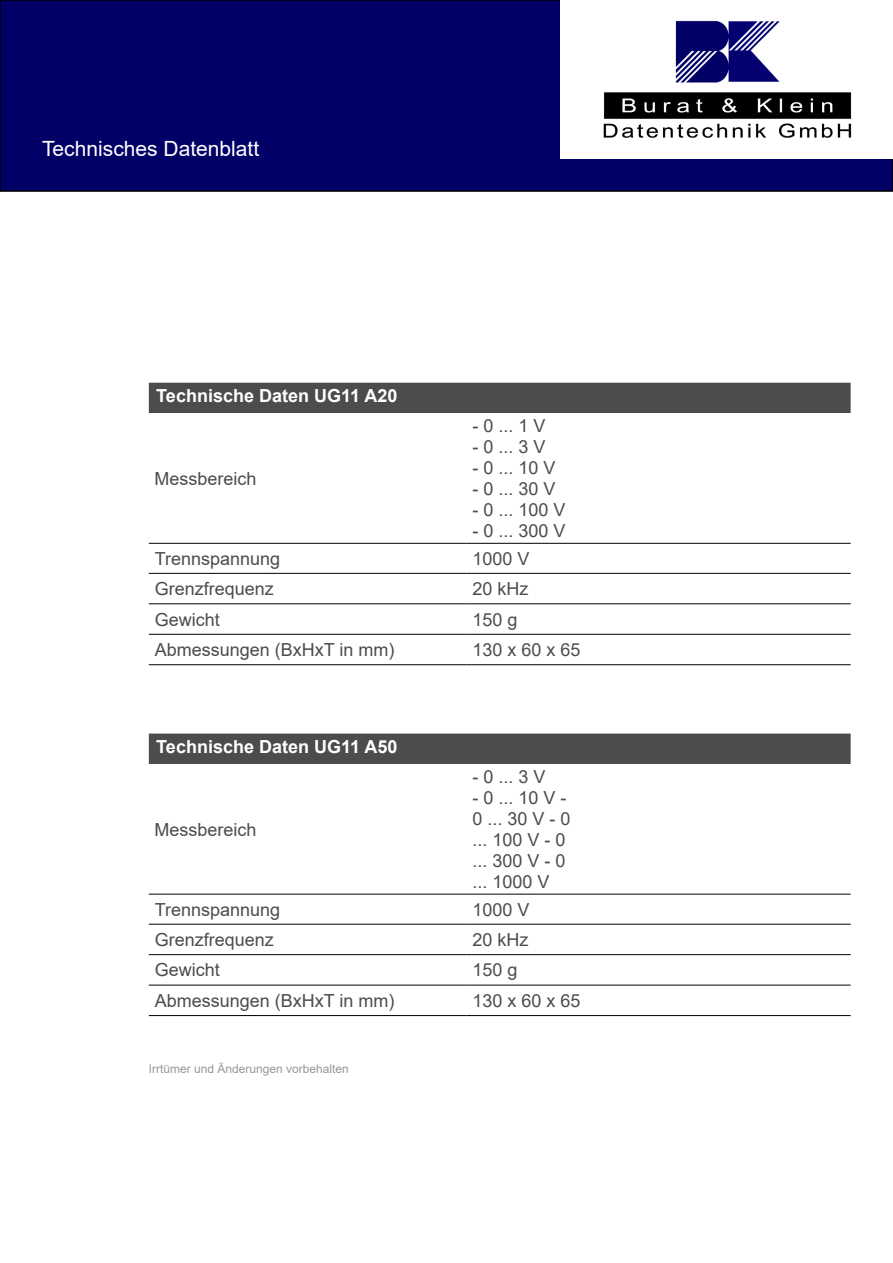
<style>
.page{position:relative;width:893px;height:1263px;background:#fff}
.page>*{position:absolute;margin:0;border:0;box-sizing:border-box;transform-origin:0 0}
.t1{font:21px "Arial";color:#fff}
.t2{font:18px/21px "Arial";color:#4c4c4c}
.t3{font:700 18px "Arial";color:#fff}
.t4{font:18px/21px "Arial";letter-spacing:.28em;color:#4c4c4c}
.t5{font:12px "Arial";color:#969799}
</style>
<div class="page">
<div style="left:0;top:0;width:893px;height:192px;background:#010066;border:2px solid #000"></div>
<div style="left:561px;top:0;width:332px;height:159px;background:#fff"></div>
<img style="left:603px;top:20px;width:249px;height:118px">
<div style="left:149px;top:383px;width:702px;height:30px;background:#4c4c4c"></div>
<svg style="left:149px;top:413px;width:702px;height:221px"></svg>
<hr style="left:149px;top:543px;width:317px;height:1px;background:#000">
<hr style="left:466px;top:543px;width:385px;height:1px;background:#000">
<hr style="left:149px;top:573px;width:317px;height:1px;background:#000">
<hr style="left:466px;top:573px;width:385px;height:1px;background:#000">
<hr style="left:149px;top:603px;width:317px;height:1px;background:#000">
<hr style="left:466px;top:603px;width:385px;height:1px;background:#000">
<hr style="left:149px;top:634px;width:317px;height:1px;background:#000">
<hr style="left:466px;top:634px;width:385px;height:1px;background:#000">
<hr style="left:149px;top:664px;width:317px;height:1px;background:#000">
<hr style="left:466px;top:664px;width:385px;height:1px;background:#000">
<div style="left:149px;top:733px;width:702px;height:31px;background:#4c4c4c"></div>
<svg style="left:149px;top:893px;width:702px;height:92px"></svg>
<hr style="left:149px;top:894px;width:317px;height:1px;background:#000">
<hr style="left:466px;top:894px;width:385px;height:1px;background:#000">
<hr style="left:149px;top:924px;width:317px;height:1px;background:#000">
<hr style="left:466px;top:924px;width:385px;height:1px;background:#000">
<hr style="left:149px;top:954px;width:317px;height:1px;background:#000">
<hr style="left:466px;top:954px;width:385px;height:1px;background:#000">
<hr style="left:149px;top:985px;width:317px;height:1px;background:#000">
<hr style="left:466px;top:985px;width:385px;height:1px;background:#000">
<hr style="left:149px;top:1015px;width:317px;height:1px;background:#000">
<hr style="left:466px;top:1015px;width:385px;height:1px;background:#000">
<p class="t1" style="left:42px;top:141px;width:219px">Technisches Datenblatt</p>
<p class="t3" style="left:156px;top:389px;width:243px">Technische Daten UG11 A20</p>
<p class="t2" style="left:154px;top:470px;width:104px">Messbereich</p>
<p class="t4" style="left:472px;top:417px;width:85px">-0...1V -0...3V -0...10V -0...30V</p>
<p class="t2" style="left:472px;top:501px;width:95px">- 0 ... 100 V</p>
<p class="t2" style="left:472px;top:522px;width:95px">- 0 ... 300 V</p>
<p class="t2" style="left:155px;top:550px;width:127px">Trennspannung</p>
<p class="t2" style="left:472px;top:550px;width:59px">1000 V</p>
<p class="t2" style="left:155px;top:580px;width:121px">Grenzfrequenz</p>
<p class="t2" style="left:472px;top:580px;width:58px">20 kHz</p>
<p class="t2" style="left:155px;top:610px;width:67px">Gewicht</p>
<p class="t2" style="left:472px;top:610px;width:47px">150 g</p>
<p class="t2" style="left:155px;top:641px;width:241px">Abmessungen (BxHxT in mm)</p>
<p class="t2" style="left:472px;top:641px;width:110px">130 x 60 x 65</p>
<p class="t3" style="left:156px;top:739px;width:243px">Technische Daten UG11 A50</p>
<p class="t2" style="left:154px;top:820px;width:104px">Messbereich</p>
<p class="t2" style="left:472px;top:768px;width:100px">-0...3V -0...10V-<br>0...30V-0 ... 100 V - 0 ... 300 V - 0 ... 1000 V</p>
<p class="t2" style="left:155px;top:900px;width:127px">Trennspannung</p>
<p class="t2" style="left:472px;top:900px;width:59px">1000 V</p>
<p class="t2" style="left:155px;top:931px;width:121px">Grenzfrequenz</p>
<p class="t2" style="left:472px;top:931px;width:58px">20 kHz</p>
<p class="t2" style="left:155px;top:961px;width:67px">Gewicht</p>
<p class="t2" style="left:472px;top:961px;width:47px">150 g</p>
<p class="t2" style="left:155px;top:992px;width:241px">Abmessungen (BxHxT in mm)</p>
<p class="t2" style="left:472px;top:992px;width:110px">130 x 60 x 65</p>
<p class="t5" style="left:149px;top:1064px;width:202px">Irrtümer und Änderungen vorbehalten</p>
</div>
